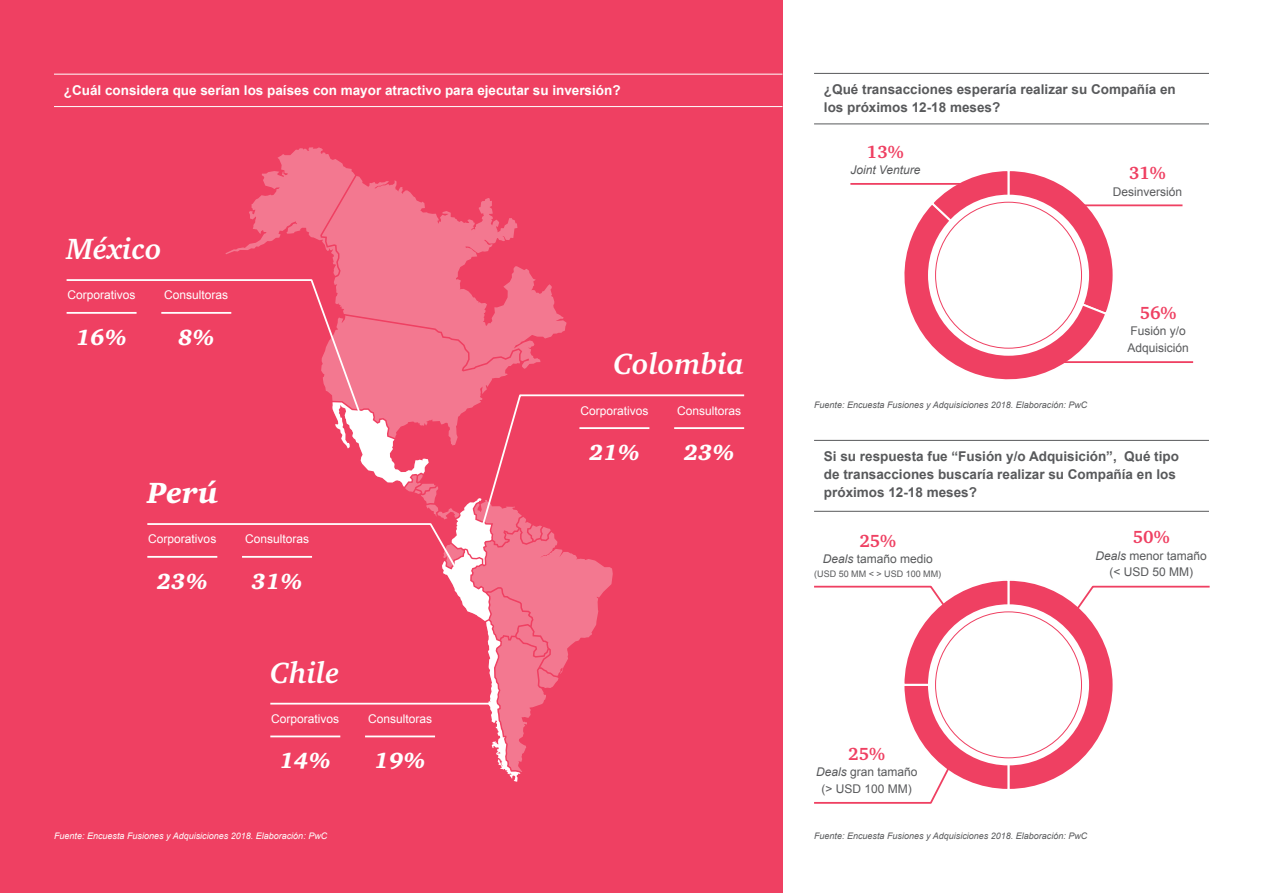
<style>
.page{position:relative;width:1263px;height:893px;background:#fff}
.page>*{position:absolute;margin:0;border:0;box-sizing:border-box;transform-origin:0 0}
.t1{font:italic 700 30px "Charter ITC Pro";color:#fff}
.t2{font:italic 900 30px "Charter ITC Pro";color:#fff}
.t3{font:italic 900 22.5px "Charter ITC Pro";color:#fff}
.t4{font:700 18px "Charter ITC Pro";color:#ef4062}
.t5{font:700 13.5px/18px "Arial";color:#58595b}
.t6{font:700 13.5px "Arial";color:#fff}
.t7{font:12px/16.5px "Arial";color:#58595b;text-align:center}
.t8{font:12px "Arial";color:#fff}
.t9{font:italic 12px "Arial";color:#58595b}
.t10{font:italic 9px "Arial";color:#58595b}
.t11{font:italic 9px "Arial";color:#fff}
.t12{font:9px "Arial";color:#58595b}
.s1{font-style:italic}
</style>
<div class="page">
<div style="left:0;top:0;width:782px;height:893px;background:#ef4062"></div>
<hr style="left:814px;top:124px;width:395px;height:1px;background:#58595b">
<hr style="left:814px;top:511px;width:395px;height:1px;background:#58595b">
<hr style="left:54px;top:106px;width:728px;height:1px;background:#fff">
<hr style="left:814px;top:73px;width:395px;height:1px;background:#58595b">
<hr style="left:814px;top:440px;width:395px;height:1px;background:#58595b">
<hr style="left:54px;top:74px;width:728px;height:1px;background:#fff">
<svg style="left:225px;top:147px;width:130px;height:107px"></svg>
<svg style="left:322px;top:176px;width:239px;height:140px;fill:#f37890"></svg>
<svg style="left:66px;top:278px;width:304px;height:38px"></svg>
<svg style="left:147px;top:316px;width:598px;height:466px"></svg>
<svg style="left:904px;top:171px;width:211px;height:209px"></svg>
<div style="left:928px;top:195px;width:161px;height:161px;background:#fff;border-radius:50%"></div>
<hr style="left:850px;top:183px;width:125px;height:2px;background:#ef4062">
<hr style="left:1077px;top:204px;width:105px;height:2px;background:#ef4062">
<svg style="left:814px;top:580px;width:396px;height:224px"></svg>
<hr style="left:1052px;top:361px;width:141px;height:2px;background:#ef4062">
<p class="t6" style="left:64px;top:81px;width:558px">¿Cuál considera que serían los países con mayor atractivo para ejecutar su inversión?</p>
<h1 class="t1" style="left:67px;top:230px;width:96px">México</h1>
<p class="t8" style="left:68px;top:287px;width:70px">Corporativos</p>
<h2 class="t3" style="left:76px;top:323px;width:52px">16%</h2>
<p class="t8" style="left:164px;top:287px;width:66px">Consultoras</p>
<h2 class="t3" style="left:178px;top:323px;width:38px">8%</h2>
<h1 class="t2" style="left:147px;top:474px;width:72px">Perú</h1>
<p class="t8" style="left:148px;top:531px;width:70px">Corporativos</p>
<h2 class="t3" style="left:157px;top:567px;width:52px">23%</h2>
<p class="t8" style="left:245px;top:531px;width:66px">Consultoras</p>
<h2 class="t3" style="left:252px;top:567px;width:52px">31%</h2>
<h1 class="t1" style="left:270px;top:654px;width:70px">Chile</h1>
<p class="t8" style="left:271px;top:711px;width:70px">Corporativos</p>
<h2 class="t3" style="left:280px;top:746px;width:52px">14%</h2>
<p class="t8" style="left:368px;top:711px;width:66px">Consultoras</p>
<h2 class="t3" style="left:375px;top:746px;width:52px">19%</h2>
<h1 class="t1" style="left:613px;top:346px;width:132px">Colombia</h1>
<p class="t8" style="left:580px;top:402px;width:70px">Corporativos</p>
<h2 class="t3" style="left:589px;top:438px;width:52px">21%</h2>
<p class="t8" style="left:677px;top:402px;width:66px">Consultoras</p>
<h2 class="t3" style="left:684px;top:438px;width:52px">23%</h2>
<p class="t5" style="left:824px;top:81px;width:353px">¿Qué transacciones esperaría realizar su Compañía en los próximos 12-18 meses?</p>
<h3 class="t4" style="left:867px;top:141px;width:38px">13%</h3>
<p class="t9" style="left:850px;top:162px;width:71px">Joint Venture</p>
<h3 class="t4" style="left:1129px;top:162px;width:38px">31%</h3>
<p class="t7" style="left:1113px;top:184px;width:71px">Desinversión</p>
<p class="t10" style="left:814px;top:399px;width:275px">Fuente: Encuesta Fusiones y Adquisiciones 2018. Elaboración: PwC</p>
<h3 class="t4" style="left:1140px;top:301px;width:38px">56%</h3>
<p class="t7" style="left:1127px;top:323px;width:63px;text-align:left">Fusión y/o<br>Adquisición</p>
<p class="t5" style="left:824px;top:448px;width:357px">Si su respuesta fue “Fusión y/o Adquisición”, Qué tipo de transacciones buscaría realizar su Compañía en los próximos 12-18 meses?</p>
<h3 class="t4" style="left:859px;top:529px;width:38px">25%</h3>
<p class="t7" style="left:823px;top:551px;width:112px"><span class="s1">Deals</span> tamaño medio</p>
<p class="t12" style="left:814px;top:568px;width:129px">(USD 50 MM &lt; &gt; USD 100 MM)</p>
<h3 class="t4" style="left:848px;top:742px;width:38px">25%</h3>
<p class="t7" style="left:816px;top:764px;width:103px"><span class="s1">Deals</span> gran tamaño (&gt; USD 100 MM)</p>
<h3 class="t4" style="left:1133px;top:526px;width:38px">50%</h3>
<p class="t7" style="left:1095px;top:548px;width:113px"><span class="s1">Deals</span> menor tamaño (&lt; USD 50 MM)</p>
<p class="t11" style="left:54px;top:830px;width:275px">Fuente: Encuesta Fusiones y Adquisiciones 2018. Elaboración: PwC</p>
<p class="t10" style="left:814px;top:830px;width:275px">Fuente: Encuesta Fusiones y Adquisiciones 2018. Elaboración: PwC</p>
</div>
